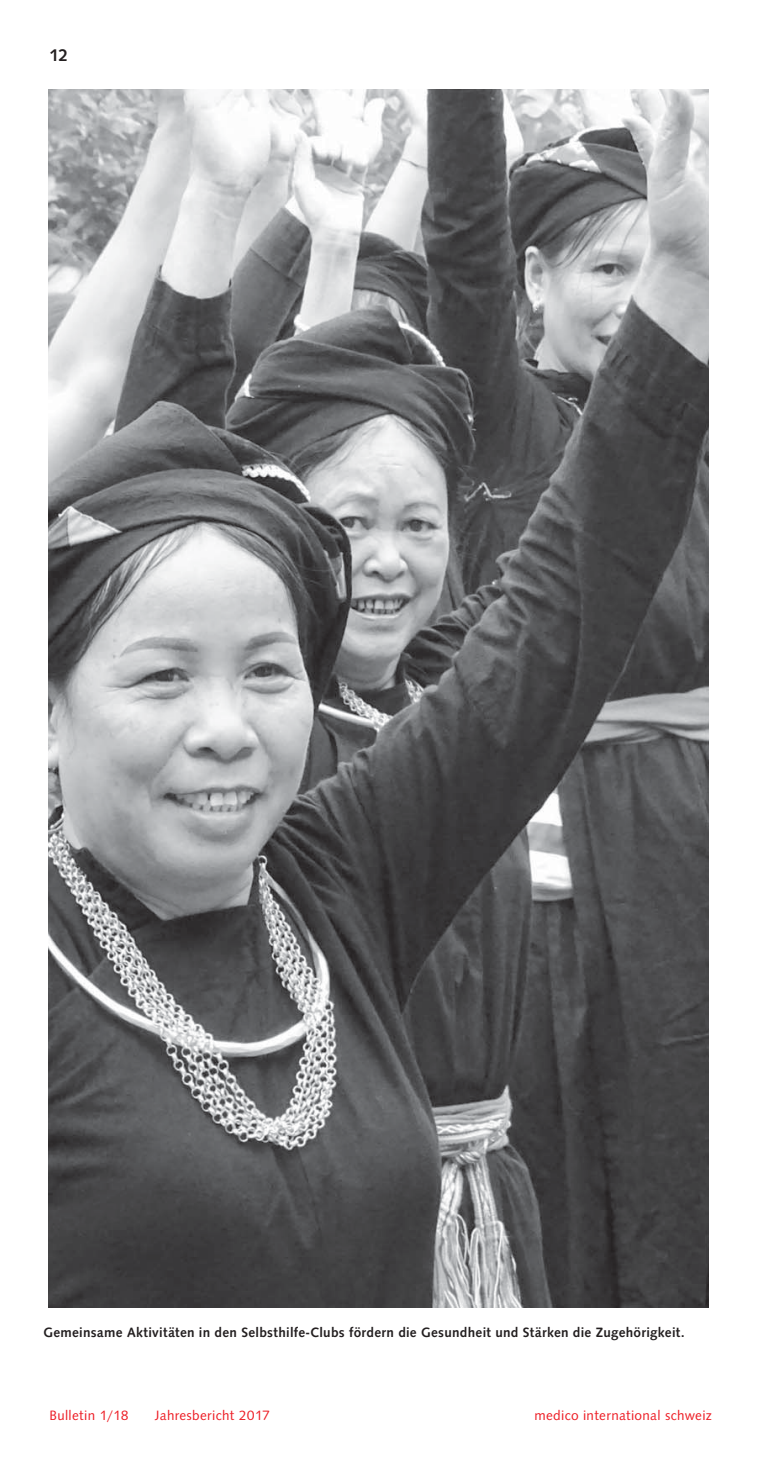
<style>
.page{position:relative;width:759px;height:1469px;background:#fff}
.page>*{position:absolute;margin:0;border:0;box-sizing:border-box;transform-origin:0 0}
.t1{font:500 17.5px "Syntax";color:#231f20}
.t2{font:500 14px "Syntax";letter-spacing:.02em;color:#231f20}
.t3{font:14px "Syntax";letter-spacing:.025em;color:#ed1c24}
</style>
<div class="page">
<img style="left:48px;top:89px;width:660px;height:1218px">
<p class="t1" style="left:50px;top:47px;width:20px">12</p>
<p class="t2" style="left:43px;top:1325px;width:643px">Gemeinsame Aktivitäten in den Selbsthilfe-Clubs fördern die Gesundheit und Stärken die Zugehörigkeit.</p>
<p class="t3" style="left:50px;top:1408px;width:81px">Bulletin 1/18</p>
<p class="t3" style="left:155px;top:1408px;width:117px">Jahresbericht 2017</p>
<p class="t3" style="left:534px;top:1408px;width:179px">medico international schweiz</p>
</div>
